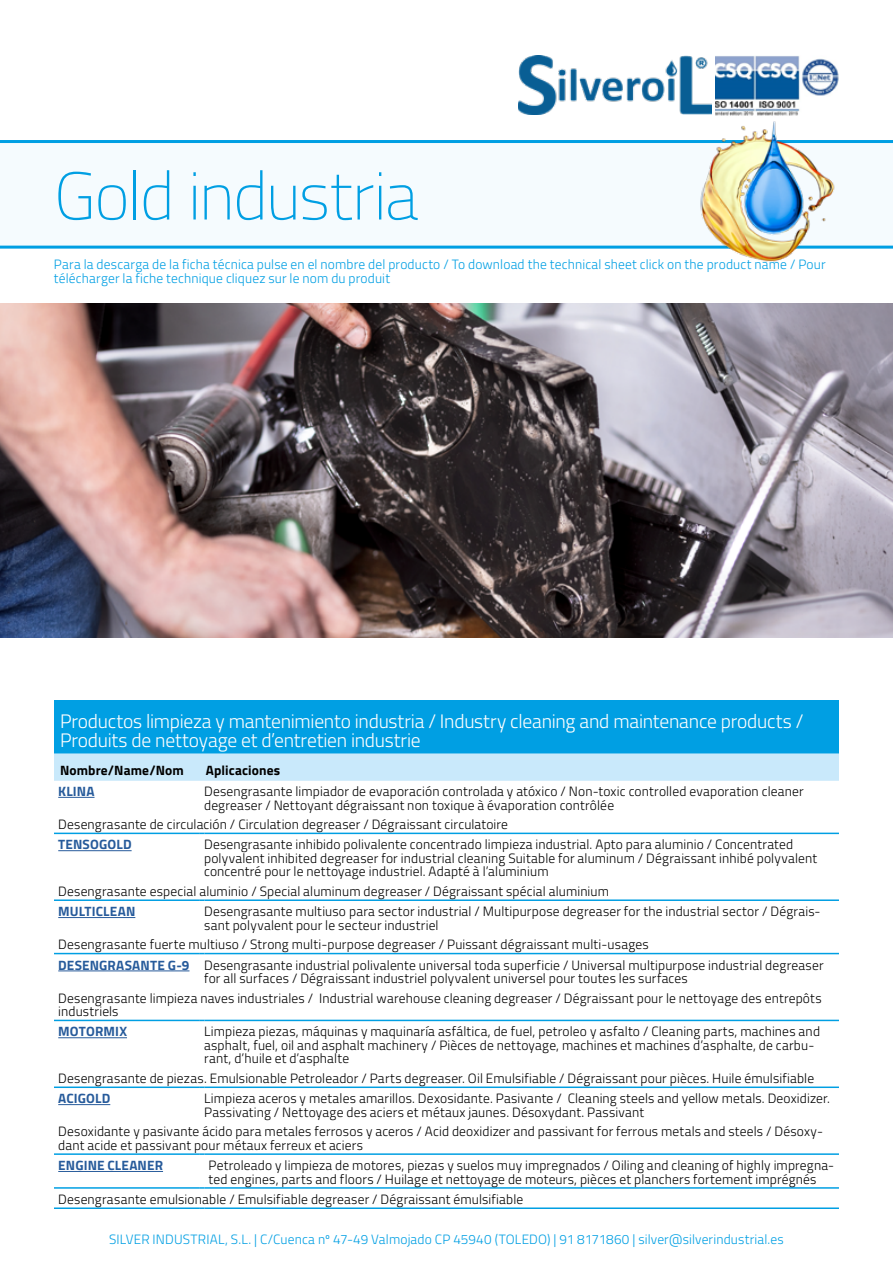
<style>
.page{position:relative;width:893px;height:1263px;background:#fff}
.page>*{position:absolute;margin:0;border:0;box-sizing:border-box;transform-origin:0 0}
.t1{font:200 67.5px "Titillium Web";letter-spacing:-.025em;color:#009fe3}
.t2{font:300 19.5px/19.5px "Titillium Web";letter-spacing:-.01em;color:#fff}
.t3{font:300 13.5px/13.5px "Titillium Web";letter-spacing:.015em;color:#000}
.t4{font:300 13.5px/13.5px "Titillium Web";letter-spacing:.01em;color:#009fe3}
.t5{font:700 13.5px "Titillium Web";letter-spacing:.01em;color:#275b9b}
.t6{font:700 13.5px "Titillium Web";letter-spacing:.01em;color:#000}
.s1{font-weight:700;color:#275b9b}
</style>
<div class="page">
<div style="left:54px;top:700px;width:785px;height:53px;background:#009fe3"></div>
<svg style="left:54px;top:753px;width:785px;height:28px;background:#c6e7fa"></svg>
<hr style="left:54px;top:833px;width:146px;height:1px;background:#009fe3">
<hr style="left:204px;top:833px;width:635px;height:1px;background:#009fe3">
<hr style="left:54px;top:899px;width:146px;height:2px;background:#009fe3">
<hr style="left:204px;top:899px;width:635px;height:2px;background:#009fe3">
<hr style="left:54px;top:953px;width:146px;height:1px;background:#009fe3">
<hr style="left:204px;top:953px;width:635px;height:1px;background:#009fe3">
<hr style="left:54px;top:1020px;width:146px;height:1px;background:#009fe3">
<hr style="left:204px;top:1020px;width:635px;height:1px;background:#009fe3">
<hr style="left:54px;top:1086px;width:146px;height:2px;background:#009fe3">
<hr style="left:204px;top:1086px;width:635px;height:2px;background:#009fe3">
<hr style="left:54px;top:1153px;width:146px;height:2px;background:#009fe3">
<hr style="left:204px;top:1153px;width:635px;height:2px;background:#009fe3">
<hr style="left:54px;top:1187px;width:146px;height:2px;background:#009fe3">
<hr style="left:204px;top:1187px;width:635px;height:2px;background:#009fe3">
<hr style="left:54px;top:1207px;width:146px;height:2px;background:#009fe3">
<hr style="left:204px;top:1207px;width:635px;height:2px;background:#009fe3">
<hr style="left:58px;top:797px;width:37px;height:1px;background:#275b9b">
<hr style="left:58px;top:850px;width:74px;height:1px;background:#275b9b">
<hr style="left:58px;top:917px;width:77px;height:1px;background:#275b9b">
<hr style="left:58px;top:971px;width:131px;height:1px;background:#275b9b">
<hr style="left:58px;top:1037px;width:69px;height:1px;background:#275b9b">
<hr style="left:58px;top:1104px;width:52px;height:1px;background:#275b9b">
<hr style="left:58px;top:1171px;width:105px;height:1px;background:#275b9b">
<div style="left:0;top:143px;width:893px;height:105px;background:#f5fbfe"></div>
<hr style="left:0;top:140px;width:893px;height:3px;background:#009fe3">
<hr style="left:0;top:246px;width:893px;height:3px;background:#009fe3">
<img style="left:519px;top:55px;width:192px;height:60px">
<img style="left:715px;top:55px;width:124px;height:61px">
<img style="left:697px;top:121px;width:142px;height:141px">
<img style="left:0;top:303px;width:893px;height:335px">
<hr style="left:892px;top:140px;width:1px;height:107px;background:#f5fbfe">
<h1 class="t1" style="left:54px;top:148px;width:366px">Gold industria</h1>
<p class="t4" style="left:54px;top:257px;width:773px">Para la descarga de la ficha técnica pulse en el nombre del producto / To download the technical sheet click on the product name / Pour télécharger la fiche technique cliquez sur le nom du produit</p>
<h2 class="t2" style="left:60px;top:710px;width:745px">Productos limpieza y mantenimiento industria / Industry cleaning and maintenance products /<br>Produits de nettoyage et d’entretien industrie</h2>
<p class="t6" style="left:60px;top:760px;width:125px">Nombre/Name/Nom</p>
<p class="t6" style="left:206px;top:760px;width:76px">Aplicaciones</p>
<p class="t5" style="left:58px;top:781px;width:38px">KLINA</p>
<p class="t3" style="left:204px;top:784px;width:601px">Desengrasante limpiador de evaporación controlada y atóxico / Non-toxic controlled evaporation cleaner degreaser / Nettoyant dégraissant non toxique à évaporation contrôlée</p>
<p class="t3" style="left:58px;top:817px;width:451px">Desengrasante de circulación / Circulation degreaser / Dégraissant circulatoire</p>
<p class="t5" style="left:58px;top:834px;width:75px">TENSOGOLD</p>
<p class="t3" style="left:204px;top:837px;width:615px">Desengrasante inhibido polivalente concentrado limpieza industrial. Apto para aluminio / Concentrated polyvalent inhibited degreaser for industrial cleaning Suitable for aluminum / Dégraissant inhibé polyvalent concentré pour le nettoyage industriel. Adapté à l’aluminium</p>
<p class="t3" style="left:58px;top:884px;width:552px">Desengrasante especial aluminio / Special aluminum degreaser / Dégraissant spécial aluminium</p>
<p class="t5" style="left:58px;top:901px;width:79px">MULTICLEAN</p>
<p class="t3" style="left:204px;top:904px;width:618px">Desengrasante multiuso para sector industrial / Multipurpose degreaser for the industrial sector / Dégrais&shy;sant polyvalent pour le secteur industriel</p>
<p class="t3" style="left:58px;top:934px;width:767px;line-height:20.2px">Desengrasante fuerte multiuso / Strong multi-purpose degreaser / Puissant dégraissant multi-usages<br><span class="s1">DESENGRASANTE G-9</span> Desengrasante industrial polivalente universal toda superficie / Universal multipurpose industrial degreaser</p>
<p class="t3" style="left:58px;top:968px;width:765px;line-height:19.5px;text-indent:146px">for all surfaces / Dégraissant industriel polyvalent universel pour toutes les surfaces<br>Desengrasante limpieza naves industriales / Industrial warehouse cleaning degreaser / Dégraissant pour le nettoyage des entrepôts</p>
<p class="t3" style="left:58px;top:1004px;width:62px">industriels</p>
<p class="t5" style="left:58px;top:1021px;width:70px">MOTORMIX</p>
<p class="t3" style="left:204px;top:1024px;width:617px">Limpieza piezas, máquinas y maquinaría asfáltica, de fuel, petroleo y asfalto / Cleaning parts, machines and asphalt, fuel, oil and asphalt machinery / Pièces de nettoyage, machines et machines d’asphalte, de carbu&shy;rant, d’huile et d’asphalte</p>
<p class="t3" style="left:58px;top:1071px;width:757px">Desengrasante de piezas. Emulsionable Petroleador / Parts degreaser. Oil Emulsifiable / Dégraissant pour pièces. Huile émulsifiable</p>
<p class="t5" style="left:58px;top:1088px;width:54px">ACIGOLD</p>
<p class="t3" style="left:204px;top:1091px;width:627px">Limpieza aceros y metales amarillos. Dexosidante. Pasivante / Cleaning steels and yellow metals. Deoxidizer.<br>Passivating / Nettoyage des aciers et métaux jaunes. Désoxydant. Passivant</p>
<p class="t3" style="left:58px;top:1124px;width:766px">Desoxidante y pasivante ácido para metales ferrosos y aceros / Acid deoxidizer and passivant for ferrous metals and steels / Désoxy&shy;dant acide et passivant pour métaux ferreux et aciers</p>
<p class="t5" style="left:58px;top:1155px;width:106px">ENGINE CLEANER</p>
<p class="t3" style="left:209px;top:1158px;width:627px">Petroleado y limpieza de motores, piezas y suelos muy impregnados / Oiling and cleaning of highly impregna&shy;ted engines, parts and floors / Huilage et nettoyage de moteurs, pièces et planchers fortement imprégnés</p>
<p class="t3" style="left:58px;top:1192px;width:467px">Desengrasante emulsionable / Emulsifiable degreaser / Dégraissant émulsifiable</p>
<p class="t4" style="left:109px;top:1231px;width:676px">SILVER INDUSTRIAL, S.L. | C/Cuenca nº 47-49 Valmojado CP 45940 (TOLEDO) | 91 8171860 | silver@silverindustrial.es</p>
</div>
